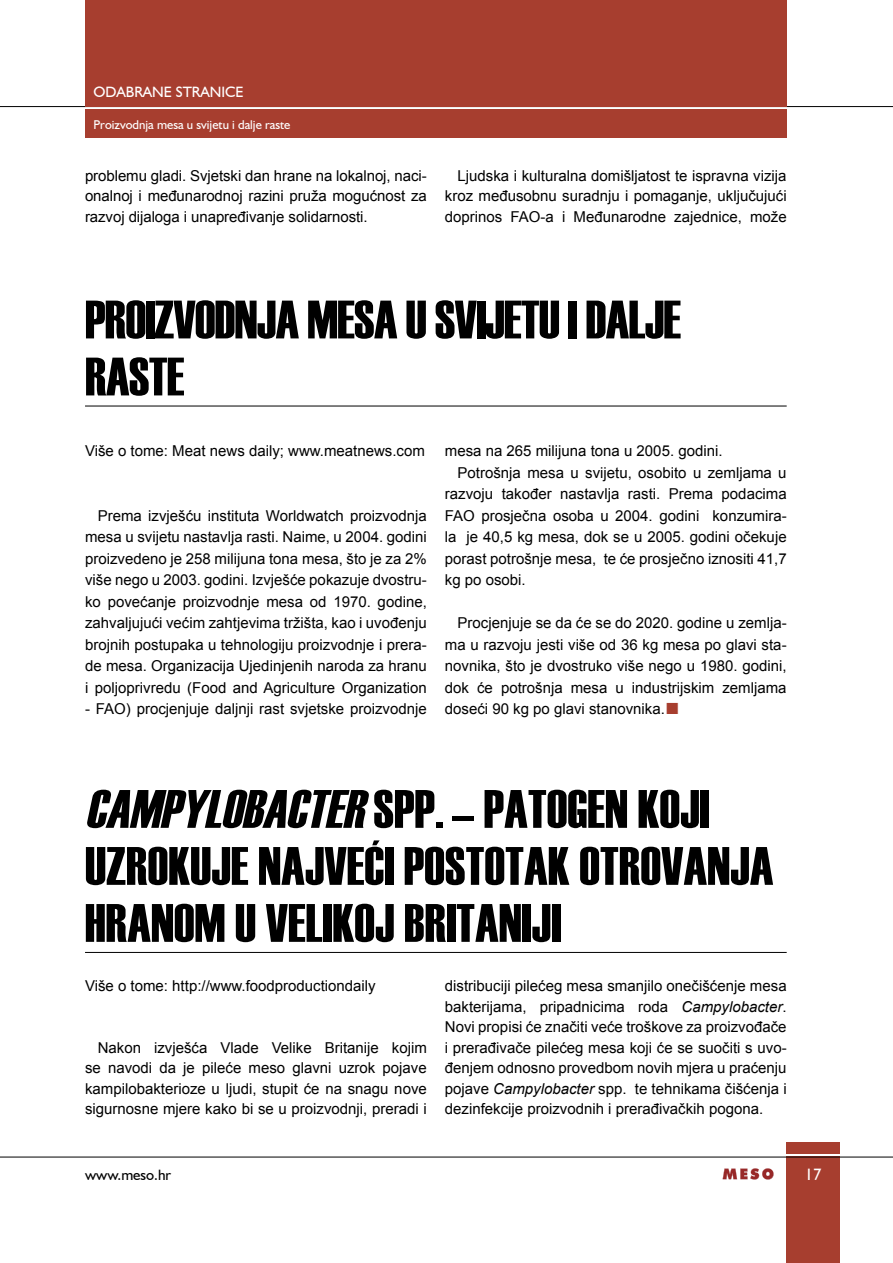
<style>
.page{position:relative;width:893px;height:1263px;background:#fff}
.page>*{position:absolute;margin:0;border:0;box-sizing:border-box;transform-origin:0 0}
.naslov_glavni{font:54px/57px "Haettenschweiler";color:#000}
.t1{font:16.5px "Humanist 521 BT";color:#fff}
.tekst{font:15px/21.5px "Arial";color:#000;text-align:justify}
.tekst-2{font:15px "Humanist 521 BT";color:#fff}
.t2{font:15px "Humanist 521 BT";color:#000}
.tekst-3{font:12.75px "Humanist 521 BT";color:#fff}
.s1{font-size:24px;color:#a73e2f}
.s2{font-style:italic}
</style>
<div class="page">
<svg style="left:723px;top:1168px;width:51px;height:11px"></svg>
<hr style="left:0;top:106px;width:893px;height:1px;background:#000">
<div style="left:85px;top:0;width:702px;height:107px;background:#a73e2f"></div>
<div style="left:787px;top:1157px;width:53px;height:106px;background:#a73e2f"></div>
<hr style="left:0;top:1157px;width:893px;height:1px;background:#000">
<div style="left:787px;top:1143px;width:53px;height:11px;background:#a73e2f"></div>
<hr style="left:85px;top:406px;width:702px;height:1px;background:#000">
<hr style="left:85px;top:952px;width:702px;height:1px;background:#000">
<div style="left:85px;top:110px;width:702px;height:28px;background:#a73e2f"></div>
<p class="tekst-2" style="left:94px;top:83px;width:152px">ODABRANE STRANICE</p>
<p class="tekst-3" style="left:94px;top:116px;width:198px">Proizvodnja mesa u svijetu i dalje raste</p>
<p class="tekst" style="left:85px;top:166px;width:343px;line-height:20.2px">problemu gladi. Svjetski dan hrane na lokalnoj, naci&shy;onalnoj i međunarodnoj razini pruža mogućnost za razvoj dijaloga i unapređivanje solidarnosti.</p>
<p class="tekst" style="left:445px;top:166px;width:343px;line-height:20.2px;text-indent:13px">Ljudska i kulturalna domišljatost te ispravna vizija kroz međusobnu suradnju i pomaganje, uključujući doprinos FAO-a i Međunarodne zajednice, može</p>
<p class="naslov_glavni" style="left:85px;top:291px;width:597px">PROIZVODNJA MESA U SVIJETU I DALJE<br>RASTE</p>
<p class="tekst" style="left:85px;top:441px;width:341px">Više o tome: Meat news daily; www.meatnews.com</p>
<p class="tekst" style="left:85px;top:505px;width:343px;text-indent:13px">Prema izvješću instituta Worldwatch proizvodnja mesa u svijetu nastavlja rasti. Naime, u 2004. godini proizvedeno je 258 milijuna tona mesa, što je za 2% više nego u 2003. godini. Izvješće pokazuje dvostru&shy;ko povećanje proizvodnje mesa od 1970. godine, zahvaljujući većim zahtjevima tržišta, kao i uvođenju brojnih postupaka u tehnologiju proizvodnje i prera&shy;de mesa. Organizacija Ujedinjenih naroda za hranu i poljoprivredu (Food and Agriculture Organization</p>
<p class="tekst" style="left:85px;top:699px;width:343px">- FAO) procjenjuje daljnji rast svjetske proizvodnje</p>
<p class="tekst" style="left:445px;top:441px;width:279px">mesa na 265 milijuna tona u 2005. godini.</p>
<p class="tekst" style="left:445px;top:462px;width:343px;text-indent:13px">Potrošnja mesa u svijetu, osobito u zemljama u razvoju također nastavlja rasti. Prema podacima FAO prosječna osoba u 2004. godini konzumira&shy;la je 40,5 kg mesa, dok se u 2005. godini očekuje porast potrošnje mesa, te će prosječno iznositi 41,7 kg po osobi.</p>
<p class="tekst" style="left:445px;top:613px;width:343px;text-indent:13px">Procjenjuje se da će se do 2020. godine u zemlja&shy;ma u razvoju jesti više od 36 kg mesa po glavi sta&shy;novnika, što je dvostruko više nego u 1980. godini, dok će potrošnja mesa u industrijskim zemljama doseći 90 kg po glavi stanovnika.<span class="s1">■</span></p>
<p class="naslov_glavni" style="left:85px;top:780px;width:690px"><span class="s2">CAMPYLOBACTER</span>SPP. – PATOGEN KOJI<br>UZROKUJE NAJVEĆI POSTOTAK OTROVANJA<br>HRANOM U VELIKOJ BRITANIJI</p>
<p class="tekst" style="left:85px;top:975px;width:292px">Više o tome: http://www.foodproductiondaily</p>
<p class="tekst" style="left:445px;top:976px;width:343px;line-height:20.5px">distribuciji pilećeg mesa smanjilo onečišćenje mesa bakterijama, pripadnicima roda <span class="s2">Campylobacter</span>.<br>Novi propisi će značiti veće troškove za proizvođače i prerađivače pilećeg mesa koji će se suočiti s uvo&shy;đenjem odnosno provedbom novih mjera u praćenju pojave <span class="s2">Campylobacter</span> spp. te tehnikama čišćenja i dezinfekcije proizvodnih i prerađivačkih pogona.</p>
<p class="tekst" style="left:85px;top:1037px;width:343px;line-height:20.5px;text-indent:13px">Nakon izvješća Vlade Velike Britanije kojim se navodi da je pileće meso glavni uzrok pojave kampilobakterioze u ljudi, stupit će na snagu nove sigurnosne mjere kako bi se u proizvodnji, preradi i</p>
<p class="t2" style="left:85px;top:1165px;width:88px">www.meso.hr</p>
<p class="t1" style="left:805px;top:1164px;width:18px">17</p>
</div>
